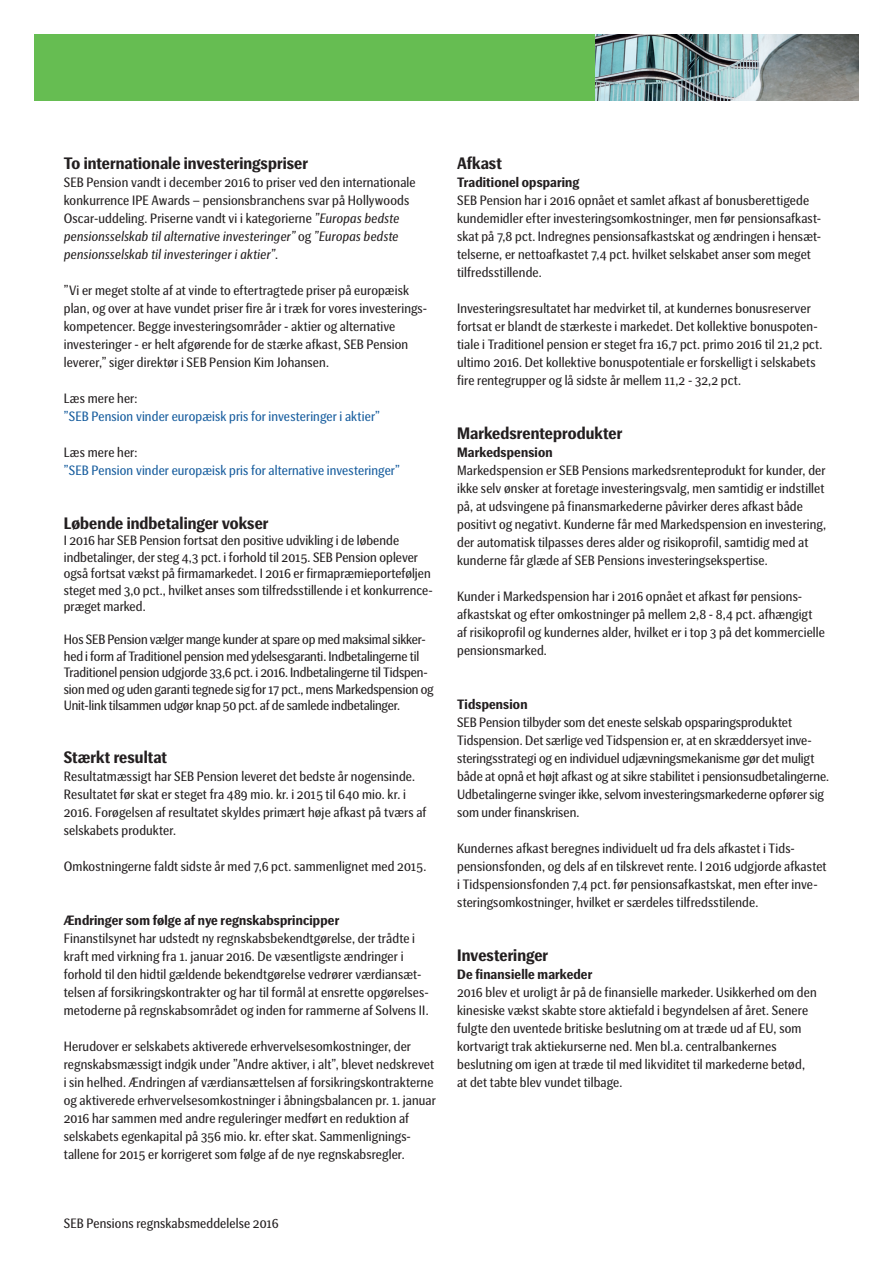
<style>
.page{position:relative;width:893px;height:1263px;background:#fff}
.page>*{position:absolute;margin:0;border:0;box-sizing:border-box;transform-origin:0 0}
.t1{font:700 16.5px "SEB Basic";letter-spacing:.005em;color:#231f20}
.t2{font:13.5px/18px "SEB Basic";letter-spacing:.01em;color:#231f20}
.t3{font:13.5px/16.5px "SEB Basic";letter-spacing:-.01em;color:#231f20}
.t4{font:13.5px "SEB Basic";letter-spacing:.01em;color:#175d9e}
.t5{font:700 13.5px "SEB Basic";letter-spacing:.01em;color:#231f20}
.s1{font-style:italic}
</style>
<div class="page">
<div style="left:34px;top:34px;width:561px;height:67px;background:#66bd52"></div>
<img style="left:595px;top:34px;width:264px;height:67px">
<p class="t1" style="left:64px;top:154px;width:246px">To internationale investeringspriser</p>
<p class="t2" style="left:64px;top:173px;width:353px">SEB Pension vandt i december 2016 to priser ved den internationale konkurrence IPE Awards – pensionsbranchens svar på Hollywoods Oscar-uddeling. Priserne vandt vi i kategorierne <span class="s1">”Europas bedste pensionsselskab til alternative investeringer”</span> og <span class="s1">”Europas bedste pensionsselskab til investeringer i aktier”</span>.</p>
<p class="t2" style="left:64px;top:281px;width:365px">”Vi er meget stolte af at vinde to eftertragtede priser på europæisk plan, og over at have vundet priser fire år i træk for vores investerings&shy;kompetencer. Begge investeringsområder - aktier og alternative investeringer - er helt afgørende for de stærke afkast, SEB Pension leverer,” siger direktør i SEB Pension Kim Johansen.</p>
<p class="t2" style="left:64px;top:389px;width:75px">Læs mere her:</p>
<p class="t4" style="left:64px;top:408px;width:318px">”SEB Pension vinder europæisk pris for investeringer i aktier”</p>
<p class="t2" style="left:64px;top:443px;width:75px">Læs mere her:</p>
<p class="t4" style="left:64px;top:462px;width:338px">”SEB Pension vinder europæisk pris for alternative investeringer”</p>
<p class="t1" style="left:64px;top:514px;width:206px">Løbende indbetalinger vokser</p>
<p class="t2" style="left:64px;top:532px;width:371px;line-height:16.5px">I 2016 har SEB Pension fortsat den positive udvikling i de løbende indbetalinger, der steg 4,3 pct. i forhold til 2015. SEB Pension oplever også fortsat vækst på firmamarkedet. I 2016 er firmapræmieporteføljen steget med 3,0 pct., hvilket anses som tilfredsstillende i et konkurrence&shy;præget marked.</p>
<p class="t3" style="left:64px;top:631px;width:371px">Hos SEB Pension vælger mange kunder at spare op med maksimal sikker&shy;hed i form af Traditionel pension med ydelsesgaranti. Indbetalingerne til Traditionel pension udgjorde 33,6 pct. i 2016. Indbetalingerne til Tidspen&shy;sion med og uden garanti tegnede sig for 17 pct., mens Markedspension og Unit-link tilsammen udgør knap 50 pct. af de samlede indbetalinger.</p>
<p class="t1" style="left:64px;top:748px;width:105px">Stærkt resultat</p>
<p class="t2" style="left:64px;top:767px;width:364px">Resultatmæssigt har SEB Pension leveret det bedste år nogensinde.<br>Resultatet før skat er steget fra 489 mio. kr. i 2015 til 640 mio. kr. i 2016. Forøgelsen af resultatet skyldes primært høje afkast på tværs af selskabets produkter.</p>
<p class="t2" style="left:64px;top:857px;width:364px">Omkostningerne faldt sidste år med 7,6 pct. sammenlignet med 2015.</p>
<p class="t5" style="left:64px;top:912px;width:277px">Ændringer som følge af nye regnskabsprincipper</p>
<p class="t2" style="left:64px;top:929px;width:366px">Finanstilsynet har udstedt ny regnskabsbekendtgørelse, der trådte i kraft med virkning fra 1. januar 2016. De væsentligste ændringer i forhold til den hidtil gældende bekendtgørelse vedrører værdiansæt&shy;telsen af forsikringskontrakter og har til formål at ensrette opgørelses&shy;metoderne på regnskabsområdet og inden for rammerne af Solvens II.</p>
<p class="t2" style="left:64px;top:1037px;width:373px">Herudover er selskabets aktiverede erhvervelsesomkostninger, der regnskabsmæssigt indgik under ”Andre aktiver, i alt”, blevet nedskrevet i sin helhed. Ændringen af værdiansættelsen af forsikringskontrakterne og aktiverede erhvervelsesomkostninger i åbningsbalancen pr. 1. januar 2016 har sammen med andre reguleringer medført en reduktion af selskabets egenkapital på 356 mio. kr. efter skat. Sammenlignings&shy;tallene for 2015 er korrigeret som følge af de nye regnskabsregler.</p>
<p class="t1" style="left:457px;top:154px;width:46px">Afkast</p>
<p class="t5" style="left:457px;top:174px;width:124px">Traditionel opsparing</p>
<p class="t2" style="left:457px;top:191px;width:366px">SEB Pension har i 2016 opnået et samlet afkast af bonusberettigede kundemidler efter investeringsomkostninger, men før pensionsafkast&shy;skat på 7,8 pct. Indregnes pensionsafkastskat og ændringen i hensæt&shy;telserne, er nettoafkastet 7,4 pct. hvilket selskabet anser som meget tilfredsstillende.</p>
<p class="t2" style="left:457px;top:299px;width:367px">Investeringsresultatet har medvirket til, at kundernes bonusreserver fortsat er blandt de stærkeste i markedet. Det kollektive bonuspoten&shy;tiale i Traditionel pension er steget fra 16,7 pct. primo 2016 til 21,2 pct. ultimo 2016. Det kollektive bonuspotentiale er forskelligt i selskabets fire rentegrupper og lå sidste år mellem 11,2 - 32,2 pct.</p>
<p class="t1" style="left:457px;top:424px;width:167px">Markedsrenteprodukter</p>
<p class="t5" style="left:457px;top:444px;width:97px">Markedspension</p>
<p class="t2" style="left:457px;top:461px;width:371px">Markedspension er SEB Pensions markedsrenteprodukt for kunder, der ikke selv ønsker at foretage investeringsvalg, men samtidig er indstillet på, at udsvingene på finansmarkederne påvirker deres afkast både positivt og negativt. Kunderne får med Markedspension en investering, der automatisk tilpasses deres alder og risikoprofil, samtidig med at kunderne får glæde af SEB Pensions investeringsekspertise.</p>
<p class="t2" style="left:457px;top:587px;width:369px">Kunder i Markedspension har i 2016 opnået et afkast før pensions&shy;afkastskat og efter omkostninger på mellem 2,8 - 8,4 pct. afhængigt af risikoprofil og kundernes alder, hvilket er i top 3 på det kommercielle pensionsmarked.</p>
<p class="t5" style="left:457px;top:696px;width:72px">Tidspension</p>
<p class="t2" style="left:457px;top:713px;width:374px">SEB Pension tilbyder som det eneste selskab opsparingsproduktet Tidspension. Det særlige ved Tidspension er, at en skræddersyet inve&shy;steringsstrategi og en individuel udjævningsmekanisme gør det muligt både at opnå et højt afkast og at sikre stabilitet i pensionsudbetalingerne.<br>Udbetalingerne svinger ikke, selvom investeringsmarkederne opfører sig som under finanskrisen.</p>
<p class="t2" style="left:457px;top:839px;width:371px">Kundernes afkast beregnes individuelt ud fra dels afkastet i Tids&shy;pensionsfonden, og dels af en tilskrevet rente. I 2016 udgjorde afkastet i Tidspensionsfonden 7,4 pct. før pensionsafkastskat, men efter inve&shy;steringsomkostninger, hvilket er særdeles tilfredsstilende.</p>
<p class="t1" style="left:457px;top:946px;width:93px">Investeringer</p>
<p class="t5" style="left:457px;top:966px;width:137px">De finansielle markeder</p>
<p class="t2" style="left:457px;top:983px;width:361px">2016 blev et uroligt år på de finansielle markeder. Usikkerhed om den kinesiske vækst skabte store aktiefald i begyndelsen af året. Senere fulgte den uventede britiske beslutning om at træde ud af EU, som kortvarigt trak aktiekurserne ned. Men bl.a. centralbankernes beslutning om igen at træde til med likviditet til markederne betød, at det tabte blev vundet tilbage.</p>
<p class="t2" style="left:64px;top:1215px;width:216px">SEB Pensions regnskabsmeddelelse 2016</p>
</div>
